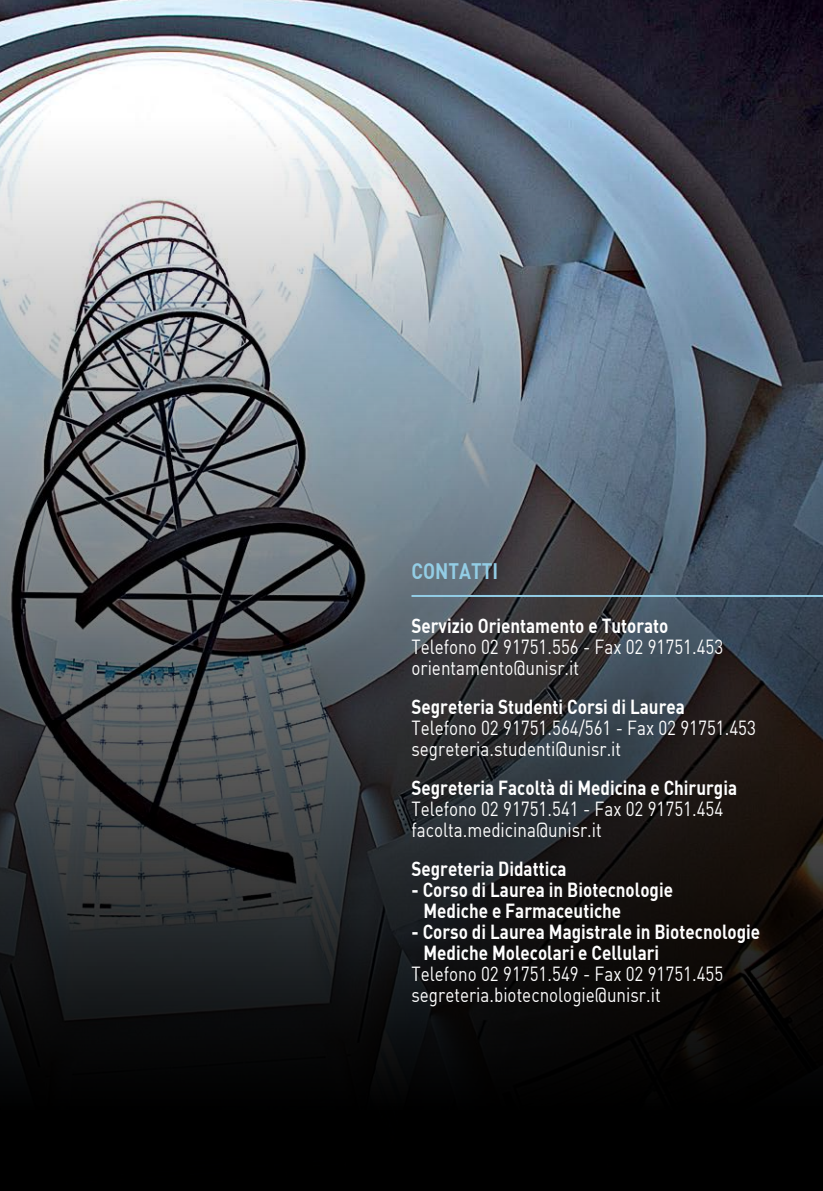
<style>
.page{position:relative;width:823px;height:1191px;background:#fff}
.page>*{position:absolute;margin:0;border:0;box-sizing:border-box;transform-origin:0 0}
.t1{font:22px "DIN Bold";color:#93cde5;scale:.85 1}
.t2{font:20px/21px "DIN";color:#fff;scale:.85 1}
.t3{font:20px/21px "DIN Bold";color:#fff;scale:.85 1}
</style>
<div class="page">
<img style="left:0;top:0;width:822px;height:1191px">
<hr style="left:411px;top:595px;width:411px;height:2px;background:#93cde5">
<p class="t1" style="left:411px;top:557px;width:103px">CONTATTI</p>
<p class="t3" style="left:411px;top:614px;width:303px">Servizio Orientamento e Tutorato</p>
<p class="t2" style="left:411px;top:636px;width:368px">Telefono 02 91751.556 - Fax 02 91751.453 orientamento@unisr.it</p>
<p class="t3" style="left:411px;top:695px;width:323px">Segreteria Studenti Corsi di Laurea</p>
<p class="t2" style="left:411px;top:717px;width:406px">Telefono 02 91751.564/561 - Fax 02 91751.453 segreteria.studenti@unisr.it</p>
<p class="t3" style="left:411px;top:776px;width:384px">Segreteria Facoltà di Medicina e Chirurgia</p>
<p class="t2" style="left:411px;top:798px;width:368px">Telefono 02 91751.541 - Fax 02 91751.454 facolta.medicina@unisr.it</p>
<p class="t3" style="left:411px;top:857px;width:184px">Segreteria Didattica</p>
<p class="t3" style="left:423px;top:878px;width:295px;text-indent:-12px">- Corso di Laurea in Biotecnologie<br>Mediche e Farmaceutiche</p>
<p class="t3" style="left:423px;top:920px;width:397px;text-indent:-12px">- Corso di Laurea Magistrale in Biotecnologie<br>Mediche Molecolari e Cellulari</p>
<p class="t2" style="left:411px;top:963px;width:368px">Telefono 02 91751.549 - Fax 02 91751.455 segreteria.biotecnologie@unisr.it</p>
</div>
